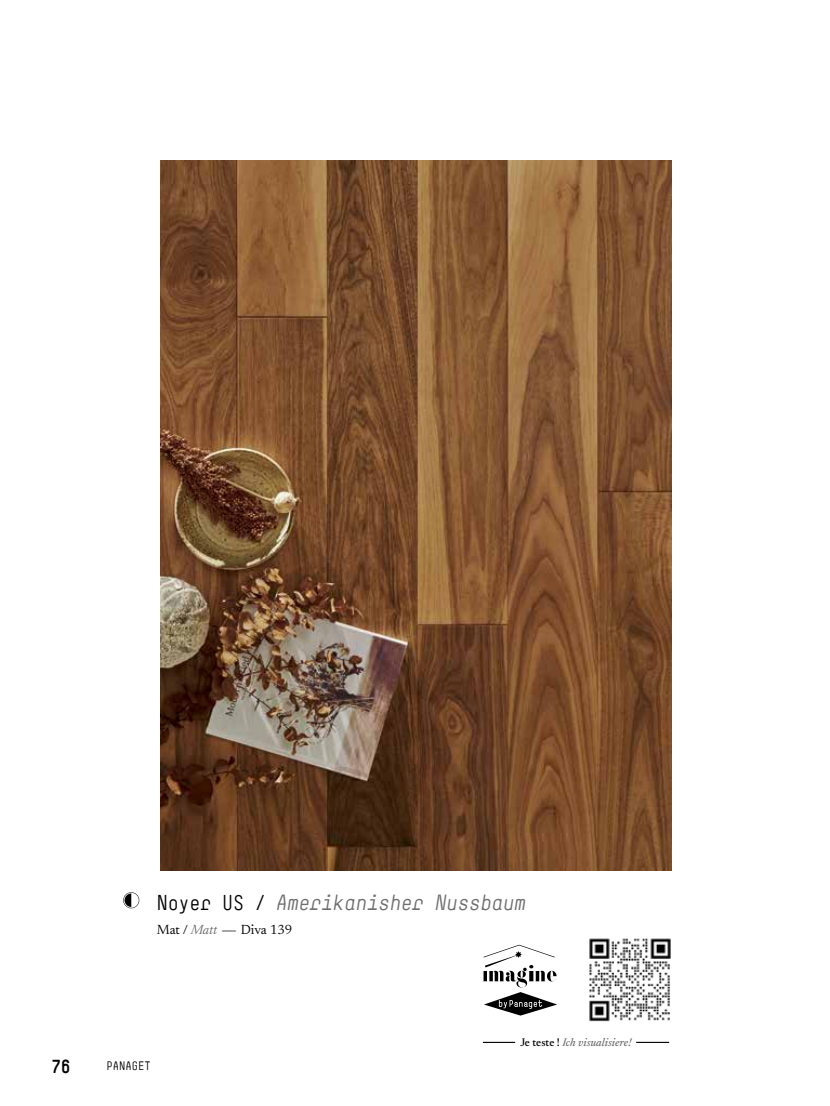
<style>
.page{position:relative;width:830px;height:1106px;background:#fff}
.page>*{position:absolute;margin:0;border:0;box-sizing:border-box;transform-origin:0 0}
.t1{font:italic 21px "Simple";letter-spacing:-.01em;color:#706f6f}
.t2{font:700 18px "Simple";color:#000}
.t3{font:13.5px "Newsreader 24 pt";color:#000}
.t4{font:12px "Simple Titling";color:#000}
.t5{font:italic 500 11.25px "Newsreader 24 pt";color:#706f6f}
.s1{font-style:normal;color:#000}
.s2{font-style:italic;color:#706f6f}
</style>
<div class="page">
<img style="left:160px;top:161px;width:511px;height:709px">
<svg style="left:123px;top:892px;width:16px;height:16px"></svg>
<svg style="left:483px;top:944px;width:74px;height:71px"></svg>
<img style="left:589px;top:938px;width:82px;height:84px">
<hr style="left:482px;top:1041px;width:33px;height:2px;background:#000">
<hr style="left:636px;top:1041px;width:32px;height:2px;background:#000">
<p class="t1" style="left:157px;top:890px;width:371px"><span class="s1">Noyer US /</span> Amerikanisher Nussbaum</p>
<p class="t3" style="left:157px;top:919px;width:137px">Mat / <span class="s2">Matt</span> – Diva 139</p>
<p class="t2" style="left:51px;top:1054px;width:21px">76</p>
<p class="t4" style="left:106px;top:1058px;width:46px">PANAGET</p>
<p class="t5" style="left:520px;top:1034px;width:112px"><span class="s1">Je teste !</span> Ich visualisiere!</p>
</div>
